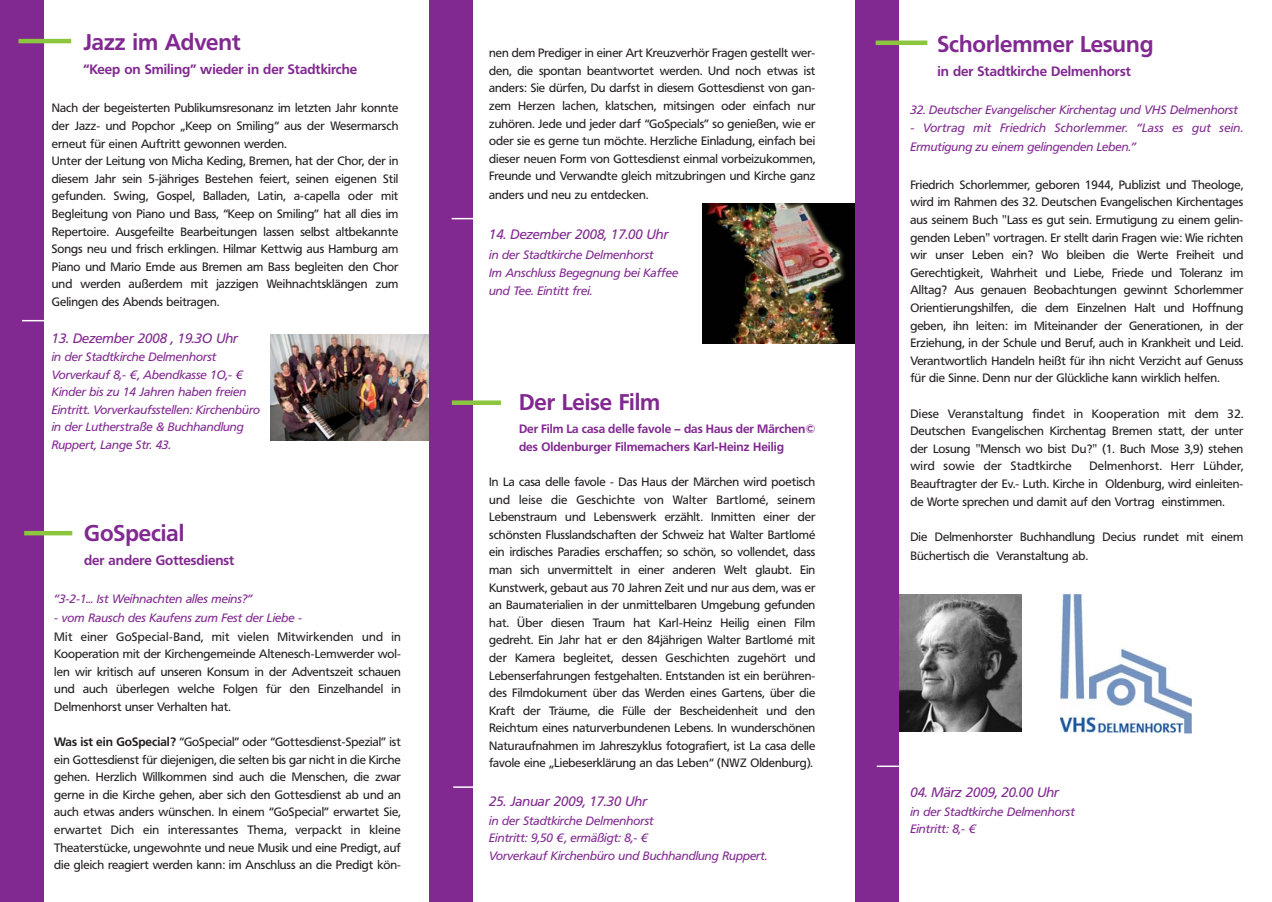
<style>
.page{position:relative;width:1272px;height:902px;background:#fff}
.page>*{position:absolute;margin:0;border:0;box-sizing:border-box;transform-origin:0 0}
.t1{font:700 22.5px "Frutiger VR";color:#812990}
.t2{font:italic 13.5px "Frutiger VR";color:#812990}
.t3{font:700 13.5px "Frutiger VR";color:#812990}
.t4{font:12px/17.5px "Frutiger VR";color:#231f20;text-align:justify}
.t5{font:italic 12px/17.5px "Frutiger VR";color:#812990}
.t6{font:700 12px/17.5px "Frutiger VR";color:#812990}
.t7{font:italic 12px/19px "Frutiger VR";letter-spacing:.02em;color:#812990}
.s1{font-weight:700}
</style>
<div class="page">
<img style="left:898px;top:594px;width:123px;height:137px">
<img style="left:702px;top:203px;width:153px;height:140px">
<img style="left:270px;top:335px;width:159px;height:106px">
<div style="left:429px;top:0;width:44px;height:901px;background:#812990"></div>
<div style="left:855px;top:0;width:43px;height:901px;background:#812990"></div>
<hr style="left:451px;top:218px;width:32px;height:1px;background:#fff">
<div style="left:0;top:0;width:43px;height:901px;background:#812990"></div>
<hr style="left:22px;top:320px;width:32px;height:1px;background:#fff">
<hr style="left:453px;top:786px;width:32px;height:1px;background:#fff">
<hr style="left:876px;top:765px;width:32px;height:2px;background:#fff">
<hr style="left:24px;top:531px;width:48px;height:4px;background:#8cc63f">
<hr style="left:19px;top:39px;width:52px;height:4px;background:#8cc63f">
<div style="left:452px;top:400px;width:49px;height:5px;background:#8cc63f"></div>
<hr style="left:875px;top:41px;width:52px;height:4px;background:#8cc63f">
<img style="left:1060px;top:594px;width:131px;height:139px">
<h1 class="t1" style="left:83px;top:33px;width:158px">Jazz im Advent</h1>
<p class="t3" style="left:83px;top:64px;width:275px">“Keep on Smiling” wieder in der Stadtkirche</p>
<p class="t4" style="left:52px;top:100px;width:348px;text-align:left">Nach der begeisterten Publikumsresonanz im letzten Jahr konnte der Jazz- und Popchor „Keep on Smiling“ aus der Wesermarsch erneut für einen Auftritt gewonnen werden.<br>Unter der Leitung von Micha Keding, Bremen, hat der Chor, der in diesem Jahr sein 5-jähriges Bestehen feiert, seinen eigenen Stil gefunden. Swing, Gospel, Balladen, Latin, a-capella oder mit Begleitung von Piano und Bass, “Keep on Smiling” hat all dies im Repertoire. Ausgefeilte Bearbeitungen lassen selbst altbekannte Songs neu und frisch erklingen. Hilmar Kettwig aus Hamburg am Piano und Mario Emde aus Bremen am Bass begleiten den Chor und werden außerdem mit jazzigen Weihnachtsklängen zum Gelingen des Abends beitragen.</p>
<p class="t2" style="left:52px;top:332px;width:188px">13. Dezember 2008 , 19.3O Uhr</p>
<p class="t5" style="left:52px;top:349px;width:210px">in der Stadtkirche Delmenhorst Vorverkauf 8,- €, Abendkasse 1O,- € Kinder bis zu 14 Jahren haben freien Eintritt. Vorverkaufsstellen: Kirchenbüro in der Lutherstraße &amp; Buchhandlung Ruppert, Lange Str. 43.</p>
<h1 class="t1" style="left:84px;top:523px;width:102px">GoSpecial</h1>
<p class="t3" style="left:84px;top:554px;width:152px">der andere Gottesdienst</p>
<p class="t5" style="left:54px;top:591px;width:199px">“3-2-1... Ist Weihnachten alles meins?”</p>
<p class="t5" style="left:54px;top:610px;width:249px">- vom Rausch des Kaufens zum Fest der Liebe -</p>
<p class="t4" style="left:54px;top:628px;width:348px">Mit einer GoSpecial-Band, mit vielen Mitwirkenden und in Kooperation mit der Kirchengemeinde Altenesch-Lemwerder wol&shy;len wir kritisch auf unseren Konsum in der Adventszeit schauen und auch überlegen welche Folgen für den Einzelhandel in Delmenhorst unser Verhalten hat.</p>
<p class="t4" style="left:54px;top:734px;width:348px"><span class="s1">Was ist ein GoSpecial?</span> “GoSpecial” oder “Gottesdienst-Spezial” ist ein Gottesdienst für diejenigen, die selten bis gar nicht in die Kirche gehen. Herzlich Willkommen sind auch die Menschen, die zwar gerne in die Kirche gehen, aber sich den Gottesdienst ab und an auch etwas anders wünschen. In einem “GoSpecial” erwartet Sie, erwartet Dich ein interessantes Thema, verpackt in kleine Theaterstücke, ungewohnte und neue Musik und eine Predigt, auf die gleich reagiert werden kann: im Anschluss an die Predigt kön-</p>
<p class="t4" style="left:489px;top:45px;width:327px">nen dem Prediger in einer Art Kreuzverhör Fragen gestellt wer&shy;den, die spontan beantwortet werden. Und noch etwas ist anders: Sie dürfen, Du darfst in diesem Gottesdienst von gan&shy;zem Herzen lachen, klatschen, mitsingen oder einfach nur zuhören. Jede und jeder darf “GoSpecials” so genießen, wie er oder sie es gerne tun möchte. Herzliche Einladung, einfach bei dieser neuen Form von Gottesdienst einmal vorbeizukommen, Freunde und Verwandte gleich mitzubringen und Kirche ganz</p>
<p class="t4" style="left:489px;top:187px;width:160px">anders und neu zu entdecken.</p>
<p class="t2" style="left:489px;top:229px;width:181px">14. Dezember 2008, 17.00 Uhr</p>
<p class="t5" style="left:489px;top:246px;width:191px;line-height:18px">in der Stadtkirche Delmenhorst<br>Im Anschluss Begegnung bei Kaffee und Tee. Eintitt frei.</p>
<h1 class="t1" style="left:519px;top:393px;width:143px">Der Leise Film</h1>
<p class="t6" style="left:519px;top:421px;width:298px">Der Film La casa delle favole – das Haus der Märchen© des Oldenburger Filmemachers Karl-Heinz Heilig</p>
<p class="t4" style="left:489px;top:474px;width:327px">In La casa delle favole - Das Haus der Märchen wird poetisch und leise die Geschichte von Walter Bartlomé, seinem Lebenstraum und Lebenswerk erzählt. Inmitten einer der schönsten Flusslandschaften der Schweiz hat Walter Bartlomé ein irdisches Paradies erschaffen; so schön, so vollendet, dass man sich unvermittelt in einer anderen Welt glaubt. Ein Kunstwerk, gebaut aus 70 Jahren Zeit und nur aus dem, was er an Baumaterialien in der unmittelbaren Umgebung gefunden hat. Über diesen Traum hat Karl-Heinz Heilig einen Film gedreht. Ein Jahr hat er den 84jährigen Walter Bartlomé mit der Kamera begleitet, dessen Geschichten zugehört und Lebenserfahrungen festgehalten. Entstanden ist ein berühren&shy;des Filmdokument über das Werden eines Gartens, über die Kraft der Träume, die Fülle der Bescheidenheit und den Reichtum eines naturverbundenen Lebens. In wunderschönen Naturaufnahmen im Jahreszyklus fotografiert, ist La casa delle favole eine „Liebeserklärung an das Leben“ (NWZ Oldenburg).</p>
<p class="t2" style="left:489px;top:796px;width:159px">25. Januar 2009, 17.30 Uhr</p>
<p class="t5" style="left:489px;top:812px;width:280px">in der Stadtkirche Delmenhorst<br>Eintritt: 9,50 €, ermäßigt: 8,- €<br>Vorverkauf Kirchenbüro und Buchhandlung Ruppert.</p>
<h1 class="t1" style="left:937px;top:34px;width:217px">Schorlemmer Lesung</h1>
<p class="t3" style="left:937px;top:66px;width:195px">in der Stadtkirche Delmenhorst</p>
<p class="t5" style="left:910px;top:102px;width:329px">32. Deutscher Evangelischer Kirchentag und VHS Delmenhorst</p>
<p class="t7" style="left:910px;top:119px;width:334px">- Vortrag mit Friedrich Schorlemmer. “Lass es gut sein.<br>Ermutigung zu einem gelingenden Leben.”</p>
<p class="t4" style="left:910px;top:177px;width:334px">Friedrich Schorlemmer, geboren 1944, Publizist und Theologe, wird im Rahmen des 32. Deutschen Evangelischen Kirchentages aus seinem Buch "Lass es gut sein. Ermutigung zu einem gelin&shy;genden Leben" vortragen. Er stellt darin Fragen wie: Wie richten wir unser Leben ein? Wo bleiben die Werte Freiheit und Gerechtigkeit, Wahrheit und Liebe, Friede und Toleranz im Alltag? Aus genauen Beobachtungen gewinnt Schorlemmer Orientierungshilfen, die dem Einzelnen Halt und Hoffnung geben, ihn leiten: im Miteinander der Generationen, in der Erziehung, in der Schule und Beruf, auch in Krankheit und Leid.<br>Verantwortlich Handeln heißt für ihn nicht Verzicht auf Genuss für die Sinne. Denn nur der Glückliche kann wirklich helfen.</p>
<p class="t4" style="left:910px;top:405px;width:334px">Diese Veranstaltung findet in Kooperation mit dem 32.<br>Deutschen Evangelischen Kirchentag Bremen statt, der unter der Losung "Mensch wo bist Du?" (1. Buch Mose 3,9) stehen wird sowie der Stadtkirche</p>
<p class="t4" style="left:910px;top:458px;width:334px;text-indent:179px">Delmenhorst. Herr Lühder, Beauftragter der Ev.- Luth. Kirche in Oldenburg, wird einleiten&shy;de Worte sprechen und damit auf den Vortrag einstimmen.</p>
<p class="t4" style="left:910px;top:528px;width:334px;line-height:19px">Die Delmenhorster Buchhandlung Decius rundet mit einem<br>Büchertisch die Veranstaltung ab.</p>
<p class="t2" style="left:910px;top:787px;width:150px">04. März 2009, 20.00 Uhr</p>
<p class="t5" style="left:910px;top:803px;width:166px">in der Stadtkirche Delmenhorst<br>Eintritt: 8,- €</p>
</div>
